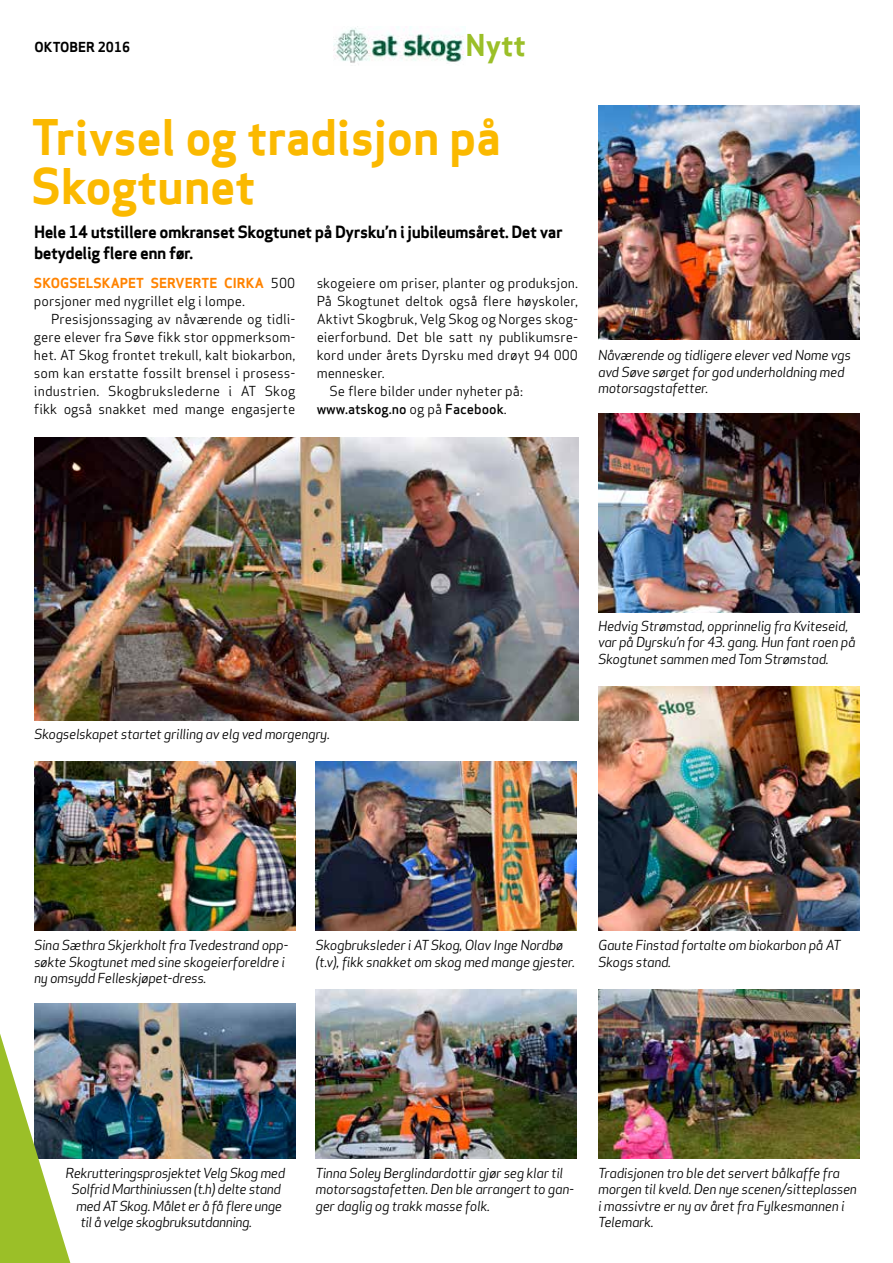
<style>
.page{position:relative;width:893px;height:1263px;background:#fff}
.page>*{position:absolute;margin:0;border:0;box-sizing:border-box;transform-origin:0 0}
.t1{font:48px/49.5px "Apex Sans Bold T";letter-spacing:-.01em;color:#fbb900}
.t2{font:29.4px "Apex Sans Bold T";color:#9bbf28}
.t3{font:16.5px/21px "Apex Sans Bold T";letter-spacing:-.03em;color:#000}
.t4{font:13.5px/16.5px "Apex Sans Book Italic T";letter-spacing:-.03em;color:#000}
.t5{font:13.5px "Apex Sans Book T";color:#000}
.t6{font:13.5px "Apex Sans Bold T";letter-spacing:.005em;color:#ff8300}
.t7{font:13.5px "Apex Sans Medium T";color:#000}
.t8{font:13.5px "Apex Sans Bold T";color:#000}
.s1{font-family:"Apex Sans Book T";color:#000}
.s2{font-family:"Apex Sans Book T"}
</style>
<div class="page">
<img style="left:334px;top:26px;width:131px;height:39px">
<img style="left:34px;top:437px;width:544px;height:283px">
<img style="left:598px;top:105px;width:262px;height:234px">
<img style="left:34px;top:762px;width:261px;height:169px">
<img style="left:34px;top:1003px;width:261px;height:155px">
<img style="left:315px;top:762px;width:262px;height:169px">
<img style="left:315px;top:989px;width:262px;height:169px">
<img style="left:598px;top:414px;width:262px;height:198px">
<img style="left:598px;top:687px;width:262px;height:244px">
<img style="left:598px;top:989px;width:262px;height:169px">
<img style="left:0;top:1033px;width:70px;height:230px">
<p class="t8" style="left:35px;top:39px;width:97px">OKTOBER 2016</p>
<h2 class="t2" style="left:466px;top:26px;width:62px">Nytt</h2>
<h1 class="t1" style="left:32px;top:112px;width:471px">Trivsel og tradisjon på<br>Skogtunet</h1>
<p class="t3" style="left:34px;top:222px;width:530px">Hele 14 utstillere omkranset Skogtunet på Dyrsku’n i jubileumsåret. Det var betydelig flere enn før.</p>
<p class="t6" style="left:34px;top:274px;width:263px">SKOGSELSKAPET SERVERTE CIRKA <span class="s1">500</span></p>
<p class="t5" style="left:34px;top:292px;width:213px">porsjoner med nygrillet elg i lompe.</p>
<p class="t5" style="left:51px;top:310px;width:246px">Presisjonssaging av nåværende og tidli-</p>
<p class="t5" style="left:34px;top:328px;width:263px">gere elever fra Søve fikk stor oppmerksom-</p>
<p class="t5" style="left:34px;top:346px;width:263px">het. AT Skog frontet trekull, kalt biokarbon,</p>
<p class="t5" style="left:34px;top:364px;width:263px">som kan erstatte fossilt brensel i prosess-</p>
<p class="t5" style="left:34px;top:382px;width:263px">industrien. Skogbrukslederne i AT Skog</p>
<p class="t5" style="left:34px;top:400px;width:263px">fikk også snakket med mange engasjerte</p>
<p class="t5" style="left:317px;top:274px;width:263px">skogeiere om priser, planter og produksjon.</p>
<p class="t5" style="left:317px;top:292px;width:263px">På Skogtunet deltok også flere høyskoler,</p>
<p class="t5" style="left:317px;top:310px;width:263px">Aktivt Skogbruk, Velg Skog og Norges skog-</p>
<p class="t5" style="left:317px;top:328px;width:263px">eierforbund. Det ble satt ny publikumsre-</p>
<p class="t5" style="left:317px;top:346px;width:263px">kord under årets Dyrsku med drøyt 94 000</p>
<p class="t5" style="left:317px;top:364px;width:70px">mennesker.</p>
<p class="t5" style="left:329px;top:382px;width:195px">Se flere bilder under nyheter på:</p>
<p class="t7" style="left:317px;top:400px;width:192px">www.atskog.no <span class="s2">og på</span> Facebook<span class="s2">.</span></p>
<p class="t4" style="left:598px;top:347px;width:254px">Nåværende og tidligere elever ved Nome vgs avd Søve sørget for god underholdning med motorsagstafetter.</p>
<p class="t4" style="left:34px;top:726px;width:297px">Skogselskapet startet grilling av elg ved morgengry.</p>
<p class="t4" style="left:598px;top:618px;width:259px">Hedvig Strømstad, opprinnelig fra Kviteseid, var på Dyrsku’n for 43. gang. Hun fant roen på<br>Skogtunet sammen med Tom Strømstad.</p>
<p class="t4" style="left:34px;top:937px;width:256px">Sina Sæthra Skjerkholt fra Tvedestrand opp&shy;søkte Skogtunet med sine skogeierforeldre i ny omsydd Felleskjøpet-dress.</p>
<p class="t4" style="left:315px;top:937px;width:261px">Skogbruksleder i AT Skog, Olav Inge Nordbø (t.v), fikk snakket om skog med mange gjester.</p>
<p class="t4" style="left:598px;top:937px;width:244px">Gaute Finstad fortalte om biokarbon på AT<br>Skogs stand.</p>
<p class="t4" style="left:66px;top:1164px;width:221px">Rekrutteringsprosjektet Velg Skog med</p>
<p class="t4" style="left:72px;top:1181px;width:211px">Solfrid Marthiniussen (t.h) delte stand</p>
<p class="t4" style="left:76px;top:1197px;width:208px">med AT Skog. Målet er å få flere unge</p>
<p class="t4" style="left:80px;top:1214px;width:173px">til å velge skogbruksutdanning.</p>
<p class="t4" style="left:315px;top:1164px;width:260px">Tinna Soley Berglindardottir gjør seg klar til motorsagstafetten. Den ble arrangert to gan&shy;ger daglig og trakk masse folk.</p>
<p class="t4" style="left:598px;top:1164px;width:260px">Tradisjonen tro ble det servert bålkaffe fra morgen til kveld. Den nye scenen/sitteplassen i massivtre er ny av året fra Fylkesmannen i Telemark.</p>
</div>
